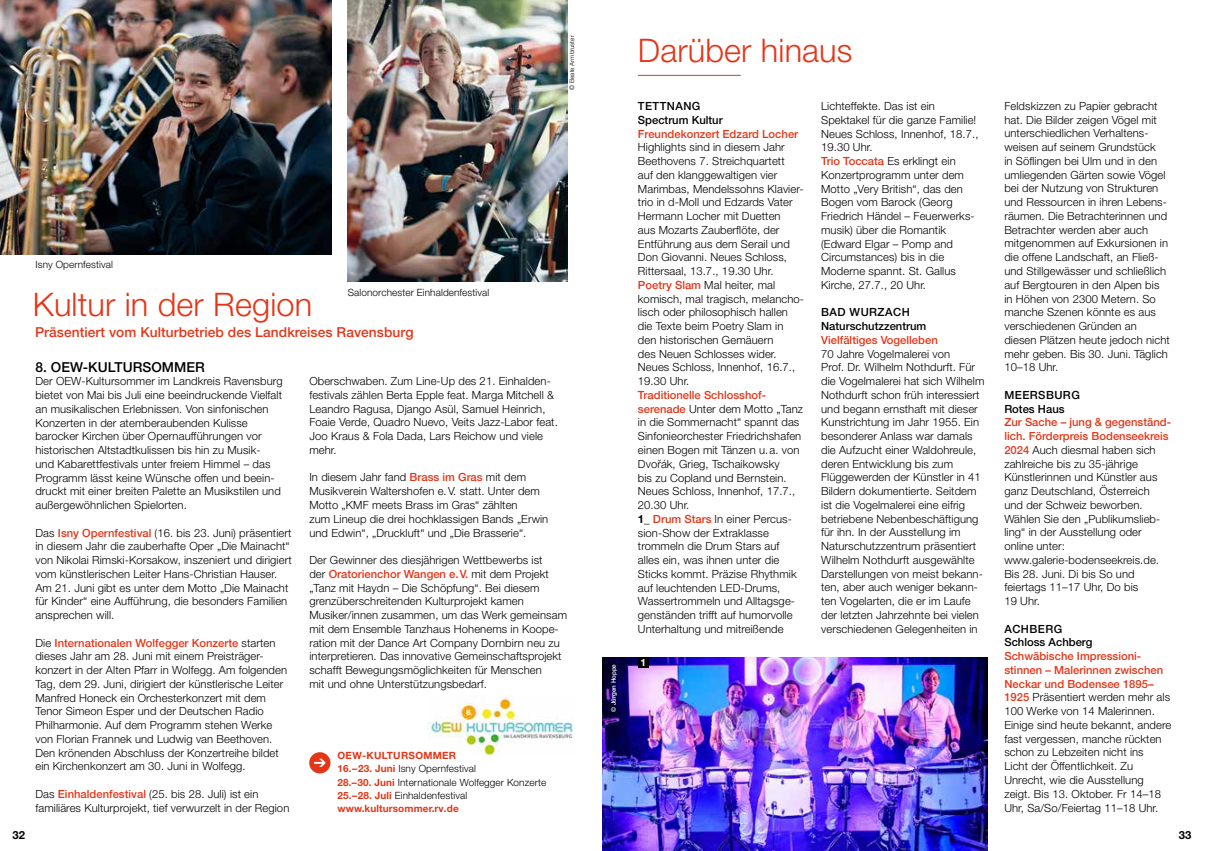
<style>
.page{position:relative;width:1205px;height:851px;background:#fff}
.page>*{position:absolute;margin:0;border:0;box-sizing:border-box;transform-origin:0 0}
.t1{font:300 32.5px "Helvetica Neue LT Pro";letter-spacing:.005em;color:#e53517}
.t2{font:500 13.75px "Helvetica Neue LT Pro";letter-spacing:.005em;color:#e53517}
.t3{font:500 13.75px "Helvetica Neue LT Pro";letter-spacing:.005em;color:#000}
.t4{font:300 11.25px/13.8px "Helvetica Neue LT Pro";letter-spacing:.01em;color:#000}
.t5{font:500 11.25px/13.8px "Helvetica Neue LT Pro";color:#000}
.t6{font:500 11.25px "Helvetica Neue LT Pro";color:#e53517}
.t7{font:500 11.25px/13.8px "Helvetica Neue LT Pro";letter-spacing:.04em;color:#000}
.t8{font:700 11.25px "Helvetica Neue LT Pro";color:#000}
.t9{font:700 10px/13.1px "Helvetica Neue LT Pro";letter-spacing:.01em;color:#e53517}
.t10{font:300 10px "Helvetica Neue LT Pro";letter-spacing:.01em;color:#000}
.t11{font:700 10px "Helvetica Neue LT Pro";color:#fff}
.t12{font:300 6.25px "Helvetica Neue LT Pro";color:#000}
.t13{font:500 6.25px "Helvetica Neue LT Pro";color:#fff}
.s1{font-weight:500;color:#e53517}
.s2{font-weight:300;color:#000}
.s3{font-weight:700}
</style>
<div class="page">
<img style="left:428px;top:695px;width:145px;height:60px">
<img style="left:0;top:0;width:332px;height:254px">
<img style="left:348px;top:0;width:219px;height:281px">
<div style="left:309px;top:752px;width:21px;height:21px;background:#e53517;border-radius:50%"></div>
<svg style="left:314px;top:758px;width:12px;height:8px"></svg>
<hr style="left:638px;top:75px;width:103px;height:1px;background:#e53517">
<img style="left:602px;top:657px;width:385px;height:193px">
<div style="left:638px;top:657px;width:10px;height:11px;background:#000"></div>
<p class="t10" style="left:35px;top:258px;width:79px">Isny Opernfestival</p>
<p class="t10" style="left:348px;top:286px;width:143px">Salonorchester Einhaldenfestival</p>
<h1 class="t1" style="left:33px;top:285px;width:281px">Kultur in der Region</h1>
<p class="t2" style="left:35px;top:323px;width:380px">Präsentiert vom Kulturbetrieb des Landkreises Ravensburg</p>
<p class="t12" style="left:568px;top:90px;width:56px;rotate:-90deg">© Beate Armbruster</p>
<p class="t3" style="left:35px;top:358px;width:171px">8. OEW-KULTURSOMMER</p>
<p class="t4" style="left:35px;top:374px;width:249px">Der OEW-Kultursommer im Landkreis Ravensburg bietet von Mai bis Juli eine beeindruckende Vielfalt an musikalischen Erlebnissen. Von sinfonischen Konzerten in der atemberaubenden Kulisse barocker Kirchen über Opernaufführungen vor historischen Altstadtkulissen bis hin zu Musik-<br>und Kabarettfestivals unter freiem Himmel – das Programm lässt keine Wünsche offen und beein&shy;druckt mit einer breiten Palette an Musikstilen und außergewöhnlichen Spielorten.</p>
<p class="t4" style="left:35px;top:525px;width:258px">Das <span class="s1">Isny Opernfestival</span> (16. bis 23. Juni) präsentiert in diesem Jahr die zauberhafte Oper „Die Mainacht“ von Nikolai Rimski-Korsakow, inszeniert und dirigiert vom künstlerischen Leiter Hans-Christian Hauser.<br>Am 21. Juni gibt es unter dem Motto „Die Mainacht für Kinder“ eine Aufführung, die besonders Familien ansprechen will.</p>
<p class="t4" style="left:35px;top:635px;width:253px">Die <span class="s1">Internationalen Wolfegger Konzerte</span> starten dieses Jahr am 28. Juni mit einem Preisträger&shy;konzert in der Alten Pfarr in Wolfegg. Am folgenden Tag, dem 29. Juni, dirigiert der künstlerische Leiter Manfred Honeck ein Orchesterkonzert mit dem Tenor Simeon Esper und der Deutschen Radio Philharmonie. Auf dem Programm stehen Werke von Florian Frannek und Ludwig van Beethoven.<br>Den krönenden Abschluss der Konzertreihe bildet ein Kirchenkonzert am 30. Juni in Wolfegg.</p>
<p class="t4" style="left:35px;top:786px;width:255px">Das <span class="s1">Einhaldenfestival</span> (25. bis 28. Juli) ist ein familiäres Kulturprojekt, tief verwurzelt in der Region</p>
<p class="t4" style="left:309px;top:374px;width:250px">Oberschwaben. Zum Line-Up des 21. Einhalden&shy;festivals zählen Berta Epple feat. Marga Mitchell &amp; Leandro Ragusa, Django Asül, Samuel Heinrich, Foaie Verde, Quadro Nuevo, Veits Jazz-Labor feat.<br>Joo Kraus &amp; Fola Dada, Lars Reichow und viele mehr.</p>
<p class="t4" style="left:309px;top:470px;width:240px">In diesem Jahr fand <span class="s1">Brass im Gras</span> mit dem Musikverein Waltershofen e.V. statt. Unter dem Motto „KMF meets Brass im Gras“ zählten<br>zum Lineup die drei hochklassigen Bands „Erwin und Edwin“, „Druckluft“ und „Die Brasserie“.</p>
<p class="t4" style="left:309px;top:553px;width:259px">Der Gewinner des diesjährigen Wettbewerbs ist<br>der <span class="s1">Oratorienchor Wangen e.V.</span> mit dem Projekt „Tanz mit Haydn – Die Schöpfung“. Bei diesem grenzüberschreitenden Kulturprojekt kamen Musiker/innen zusammen, um das Werk gemeinsam mit dem Ensemble Tanzhaus Hohenems in Koope&shy;ration mit der Dance Art Company Dornbirn neu zu interpretieren. Das innovative Gemeinschaftsprojekt schafft Bewegungsmöglichkeiten für Menschen<br>mit und ohne Unterstützungsbedarf.</p>
<p class="t9" style="left:338px;top:748px;width:210px">OEW-KULTURSOMMER<br>16.–23. Juni <span class="s2">Isny Opernfestival<br></span>28.–30. Juni <span class="s2">Internationale Wolfegger Konzerte<br></span>25.–28. Juli <span class="s2">Einhaldenfestival </span>www.kultursommer.rv.de</p>
<p class="t13" style="left:610px;top:711px;width:49px;rotate:-90deg">© Jürgen Hoppe</p>
<h1 class="t1" style="left:638px;top:30px;width:216px">Darüber hinaus</h1>
<p class="t5" style="left:638px;top:99px;width:86px">TETTNANG<br>Spectrum Kultur</p>
<p class="t6" style="left:638px;top:127px;width:162px">Freundekonzert Edzard Locher</p>
<p class="t4" style="left:638px;top:140px;width:168px">Highlights sind in diesem Jahr<br>Beethovens 7. Streichquartett<br>auf den klanggewaltigen vier<br>Marimbas, Mendelssohns Klavier&shy;trio in d-Moll und Edzards Vater<br>Hermann Locher mit Duetten<br>aus Mozarts Zauberflöte, der<br>Entführung aus dem Serail und<br>Don Giovanni. Neues Schloss,<br>Rittersaal, 13.7., 19.30 Uhr.<br><span class="s1">Poetry Slam</span> Mal heiter, mal komisch, mal tragisch, melancho&shy;lisch oder philosophisch hallen die Texte beim Poetry Slam in den historischen Gemäuern<br>des Neuen Schlosses wider.<br>Neues Schloss, Innenhof, 16.7.,<br>19.30 Uhr.</p>
<p class="t4" style="left:638px;top:388px;width:167px"><span class="s1">Traditionelle Schlosshof&shy;serenade</span> Unter dem Motto „Tanz in die Sommernacht“ spannt das<br>Sinfonieorchester Friedrichshafen einen Bogen mit Tänzen u.a. von<br>Dvořák, Grieg, Tschaikowsky<br>bis zu Copland und Bernstein.<br>Neues Schloss, Innenhof, 17.7.,<br>20.30 Uhr.<br><span class="s3">1_</span> <span class="s1">Drum Stars</span> In einer Percus&shy;sion-Show der Extraklasse trommeln die Drum Stars auf alles ein, was ihnen unter die<br>Sticks kommt. Präzise Rhythmik auf leuchtenden LED-Drums,<br>Wassertrommeln und Alltagsge&shy;genständen trifft auf humorvolle<br>Unterhaltung und mitreißende</p>
<p class="t11" style="left:640px;top:656px;width:7px">1</p>
<p class="t4" style="left:821px;top:99px;width:159px">Lichteffekte. Das ist ein<br>Spektakel für die ganze Familie!<br>Neues Schloss, Innenhof, 18.7.,<br>19.30 Uhr.<br><span class="s1">Trio Toccata</span> Es erklingt ein<br>Konzertprogramm unter dem<br>Motto „Very British“, das den<br>Bogen vom Barock (Georg<br>Friedrich Händel – Feuerwerks&shy;musik) über die Romantik (Edward Elgar – Pomp and<br>Circumstances) bis in die<br>Moderne spannt. St. Gallus<br>Kirche, 27.7., 20 Uhr.</p>
<p class="t5" style="left:821px;top:305px;width:107px">BAD WURZACH<br>Naturschutzzentrum</p>
<p class="t6" style="left:821px;top:333px;width:118px">Vielfältiges Vogelleben</p>
<p class="t4" style="left:821px;top:346px;width:165px">70 Jahre Vogelmalerei von<br>Prof. Dr. Wilhelm Nothdurft. Für die Vogelmalerei hat sich Wilhelm<br>Nothdurft schon früh interessiert und begann ernsthaft mit dieser<br>Kunstrichtung im Jahr 1955. Ein besonderer Anlass war damals die Aufzucht einer Waldohreule, deren Entwicklung bis zum<br>Flüggewerden der Künstler in 41<br>Bildern dokumentierte. Seitdem ist die Vogelmalerei eine eifrig betriebene Nebenbeschäftigung für ihn. In der Ausstellung im<br>Naturschutzzentrum präsentiert<br>Wilhelm Nothdurft ausgewählte<br>Darstellungen von meist bekann&shy;ten, aber auch weniger bekann&shy;ten Vogelarten, die er im Laufe der letzten Jahrzehnte bei vielen verschiedenen Gelegenheiten in</p>
<p class="t4" style="left:1004px;top:99px;width:167px">Feldskizzen zu Papier gebracht hat. Die Bilder zeigen Vögel mit unterschiedlichen Verhaltens&shy;weisen auf seinem Grundstück<br>in Söflingen bei Ulm und in den umliegenden Gärten sowie Vögel bei der Nutzung von Strukturen und Ressourcen in ihren Lebens&shy;räumen. Die Betrachterinnen und<br>Betrachter werden aber auch mitgenommen auf Exkursionen in die offene Landschaft, an Fließ&shy;und Stillgewässer und schließlich auf Bergtouren in den Alpen bis in Höhen von 2300 Metern. So manche Szenen könnte es aus verschiedenen Gründen an diesen Plätzen heute jedoch nicht mehr geben. Bis 30. Juni. Täglich<br>10–18 Uhr.</p>
<p class="t7" style="left:1004px;top:388px;width:77px">MEERSBURG<br>Rotes Haus</p>
<p class="t4" style="left:1004px;top:415px;width:168px"><span class="s1">Zur Sache – jung &amp; gegenständ&shy;lich. Förderpreis Bodenseekreis<br>2024</span> Auch diesmal haben sich zahlreiche bis zu 35-jährige<br>Künstlerinnen und Künstler aus ganz Deutschland, Österreich und der Schweiz beworben.<br>Wählen Sie den „Publikumslieb&shy;ling“ in der Ausstellung oder online unter: www.galerie-bodenseekreis.de.<br>Bis 28. Juni. Di bis So und feiertags 11–17 Uhr, Do bis<br>19 Uhr.</p>
<p class="t5" style="left:1004px;top:621px;width:90px">ACHBERG<br>Schloss Achberg</p>
<p class="t4" style="left:1004px;top:649px;width:168px"><span class="s1">Schwäbische Impressioni&shy;stinnen – Malerinnen zwischen<br>Neckar und Bodensee 1895–<br>1925</span> Präsentiert werden mehr als<br>100 Werke von 14 Malerinnen.<br>Einige sind heute bekannt, andere fast vergessen, manche rückten schon zu Lebzeiten nicht ins<br>Licht der Öffentlichkeit. Zu<br>Unrecht, wie die Ausstellung zeigt. Bis 13. Oktober. Fr 14–18<br>Uhr, Sa/So/Feiertag 11–18 Uhr.</p>
<p class="t8" style="left:12px;top:828px;width:14px">32</p>
<p class="t8" style="left:1179px;top:828px;width:14px">33</p>
</div>
